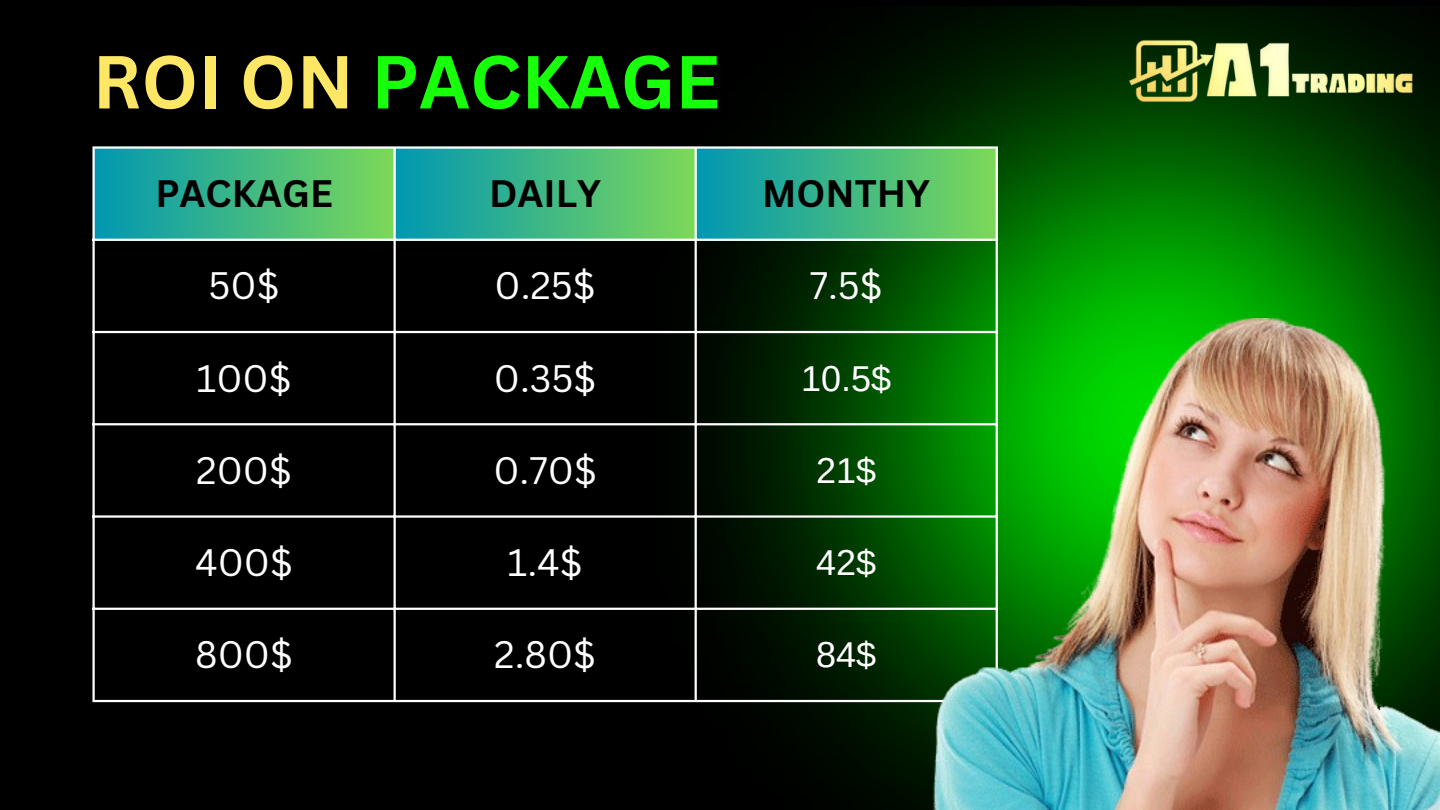
<style>
.page{position:relative;width:1440px;height:810px;background:#000}
.page>*{position:absolute;margin:0;border:0;box-sizing:border-box;transform-origin:0 0}
.t1{font:700 73.35px "Canva Sans";color:#18ff0c}
.t2{font:37.35px "Canva Sans";color:#fff}
.t3{font:700 37.35px "Canva Sans";color:#000}
.t4{font:36px "Arimo";color:#fff}
.s1{color:#fee765}
</style>
<div class="page">
<img style="left:630px;top:7px;width:810px;height:803px">
<div style="left:93px;top:147px;width:302px;height:93px;background:linear-gradient(to right,#0097b1,#7ed95a)"></div>
<div style="left:394px;top:147px;width:302px;height:93px;background:linear-gradient(to right,#0097b1,#7ed95a)"></div>
<div style="left:695px;top:147px;width:302px;height:93px;background:linear-gradient(to right,#0097b1,#7ed95a)"></div>
<hr style="left:92px;top:149px;width:3px;height:551px;background:#fff">
<hr style="left:394px;top:149px;width:2px;height:551px;background:#fff">
<hr style="left:695px;top:149px;width:2px;height:551px;background:#fff">
<hr style="left:996px;top:149px;width:2px;height:551px;background:#fff">
<hr style="left:92px;top:146px;width:906px;height:3px;background:#fff">
<hr style="left:92px;top:239px;width:906px;height:2px;background:#fff">
<hr style="left:92px;top:331px;width:906px;height:2px;background:#fff">
<hr style="left:92px;top:423px;width:906px;height:2px;background:#fff">
<hr style="left:92px;top:515px;width:906px;height:3px;background:#fff">
<hr style="left:92px;top:608px;width:906px;height:2px;background:#fff">
<hr style="left:92px;top:700px;width:906px;height:2px;background:#fff">
<img style="left:1059px;top:6px;width:381px;height:99px">
<img style="left:932px;top:318px;width:508px;height:492px">
<p class="t1" style="left:92px;top:30px;width:629px"><span class="s1">ROI ON</span> PACKAGE</p>
<p class="t3" style="left:155px;top:167px;width:179px">PACKAGE</p>
<p class="t3" style="left:489px;top:167px;width:114px">DAILY</p>
<p class="t3" style="left:762px;top:167px;width:169px">MONTHY</p>
<h1 class="t2" style="left:209px;top:260px;width:72px">50$</h1>
<p class="t2" style="left:495px;top:260px;width:103px">0.25$</p>
<p class="t2" style="left:810px;top:260px;width:75px">7.5$</p>
<p class="t2" style="left:197px;top:352px;width:96px">100$</p>
<p class="t2" style="left:494px;top:352px;width:104px">0.35$</p>
<p class="t4" style="left:801px;top:358px;width:92px">10.5$</p>
<p class="t2" style="left:196px;top:444px;width:97px">200$</p>
<p class="t2" style="left:493px;top:444px;width:105px">0.70$</p>
<p class="t4" style="left:816px;top:450px;width:62px">21$</p>
<p class="t2" style="left:195px;top:536px;width:99px">400$</p>
<p class="t2" style="left:508px;top:536px;width:76px">1.4$</p>
<p class="t4" style="left:816px;top:542px;width:62px">42$</p>
<p class="t2" style="left:195px;top:629px;width:99px">800$</p>
<p class="t2" style="left:494px;top:629px;width:103px">2.80$</p>
<p class="t4" style="left:816px;top:635px;width:62px">84$</p>
</div>
